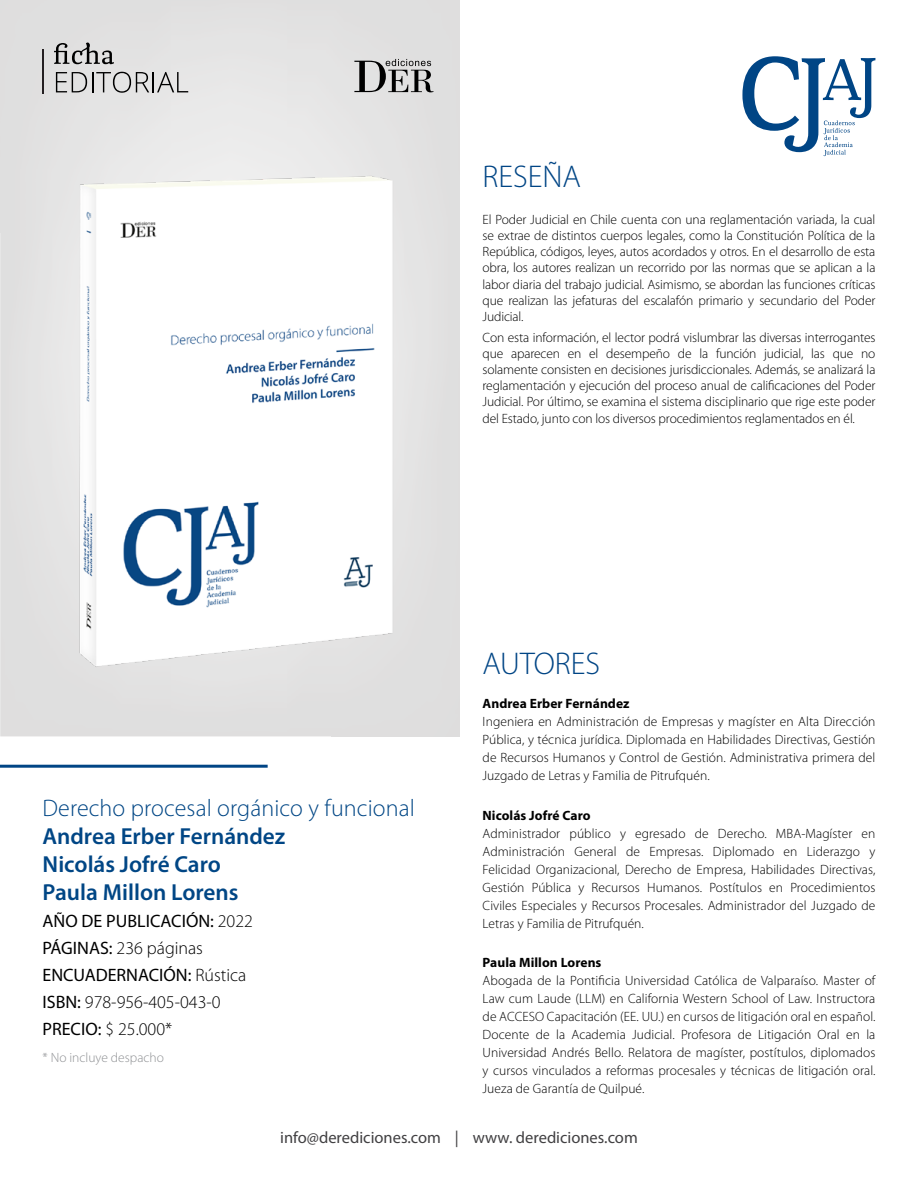
<style>
.page{position:relative;width:918px;height:1188px;background:#fff}
.page>*{position:absolute;margin:0;border:0;box-sizing:border-box;transform-origin:0 0}
.t1{font:300 31.5px "Myriad Pro";color:#004585}
.t2{font:300 24px "Myriad Pro";letter-spacing:.005em;color:#004685}
.t3{font:600 23.25px/27.9px "Myriad Pro";color:#004685}
.t4{font:18px/27px "Myriad Pro";color:#000}
.t5{font:16.5px "Myriad Pro";color:#414042}
.t6{font:300 13.5px/18px "Myriad Pro";letter-spacing:.005em;color:#000;text-align:justify}
.t7{font:700 13.5px "Myriad Pro";letter-spacing:.005em;color:#000}
.t8{font:300 13.5px "Myriad Pro";color:#8f9194}
.s1{font-weight:300}
</style>
<div class="page">
<img style="left:0;top:0;width:459px;height:736px">
<svg style="left:54px;top:43px;width:60px;height:21px"></svg>
<svg style="left:56px;top:72px;width:132px;height:21px;background:#b6b5b5"></svg>
<hr style="left:43px;top:49px;width:1px;height:44px;background:#241f21">
<hr style="left:0;top:765px;width:268px;height:3px;background:#004585">
<svg style="left:354px;top:59px;width:79px;height:33px;background:#9c9c9c"></svg>
<svg style="left:742px;top:56px;width:133px;height:100px"></svg>
<img style="left:46px;top:173px;width:385px;height:531px">
<h1 class="t1" style="left:483px;top:160px;width:100px">RESEÑA</h1>
<p class="t6" style="left:483px;top:211px;width:394px;line-height:16.2px">El Poder Judicial en Chile cuenta con una reglamentación variada, la cual se extrae de distintos cuerpos legales, como la Constitución Política de la República, códigos, leyes, autos acordados y otros. En el desarrollo de esta obra, los autores realizan un recorrido por las normas que se aplican a la labor diaria del trabajo judicial. Asimismo, se abordan las funciones críticas que realizan las jefaturas del escalafón primario y secundario del Poder Judicial.</p>
<p class="t6" style="left:483px;top:329px;width:394px;line-height:16.2px">Con esta información, el lector podrá vislumbrar las diversas interrogantes que aparecen en el desempeño de la función judicial, las que no solamente consisten en decisiones jurisdiccionales. Además, se analizará la reglamentación y ejecución del proceso anual de calificaciones del Poder Judicial. Por último, se examina el sistema disciplinario que rige este poder del Estado, junto con los diversos procedimientos reglamentados en él.</p>
<h2 class="t2" style="left:43px;top:795px;width:374px">Derecho procesal orgánico y funcional</h2>
<h3 class="t3" style="left:43px;top:823px;width:244px">Andrea Erber Fernández<br>Nicolás Jofré Caro<br>Paula Millon Lorens</h3>
<h3 class="t4" style="left:43px;top:908px;width:212px">AÑO DE PUBLICACIÓN: <span class="s1">2022<br></span>PÁGINAS: <span class="s1">236 páginas<br></span>ENCUADERNACIÓN: <span class="s1">Rústica<br></span>ISBN: <span class="s1">978-956-405-043-0<br></span>PRECIO: <span class="s1">$ 25.000*</span></h3>
<p class="t8" style="left:43px;top:1050px;width:123px">* No incluye despacho</p>
<h1 class="t1" style="left:483px;top:646px;width:119px">AUTORES</h1>
<p class="t7" style="left:483px;top:696px;width:149px">Andrea Erber Fernández</p>
<p class="t6" style="left:483px;top:713px;width:394px">Ingeniera en Administración de Empresas y magíster en Alta Dirección Pública, y técnica jurídica. Diplomada en Habilidades Directivas, Gestión de Recursos Humanos y Control de Gestión. Administrativa primera del Juzgado de Letras y Familia de Pitrufquén.</p>
<p class="t7" style="left:483px;top:807px;width:109px">Nicolás Jofré Caro</p>
<p class="t6" style="left:483px;top:824px;width:394px">Administrador público y egresado de Derecho. MBA-Magíster en Administración General de Empresas. Diplomado en Liderazgo y Felicidad Organizacional, Derecho de Empresa, Habilidades Directivas, Gestión Pública y Recursos Humanos. Postítulos en Procedimientos Civiles Especiales y Recursos Procesales. Administrador del Juzgado de Letras y Familia de Pitrufquén.</p>
<p class="t7" style="left:483px;top:955px;width:120px">Paula Millon Lorens</p>
<p class="t6" style="left:483px;top:972px;width:394px">Abogada de la Pontificia Universidad Católica de Valparaíso. Master of Law cum Laude (LLM) en California Western School of Law. Instructora de ACCESO Capacitación (EE. UU.) en cursos de litigación oral en español.<br>Docente de la Academia Judicial. Profesora de Litigación Oral en la Universidad Andrés Bello. Relatora de magíster, postítulos, diplomados y cursos vinculados a reformas procesales y técnicas de litigación oral.<br>Jueza de Garantía de Quilpué.</p>
<p class="t5" style="left:280px;top:1128px;width:359px">info@derediciones.com | www. derediciones.com</p>
</div>
